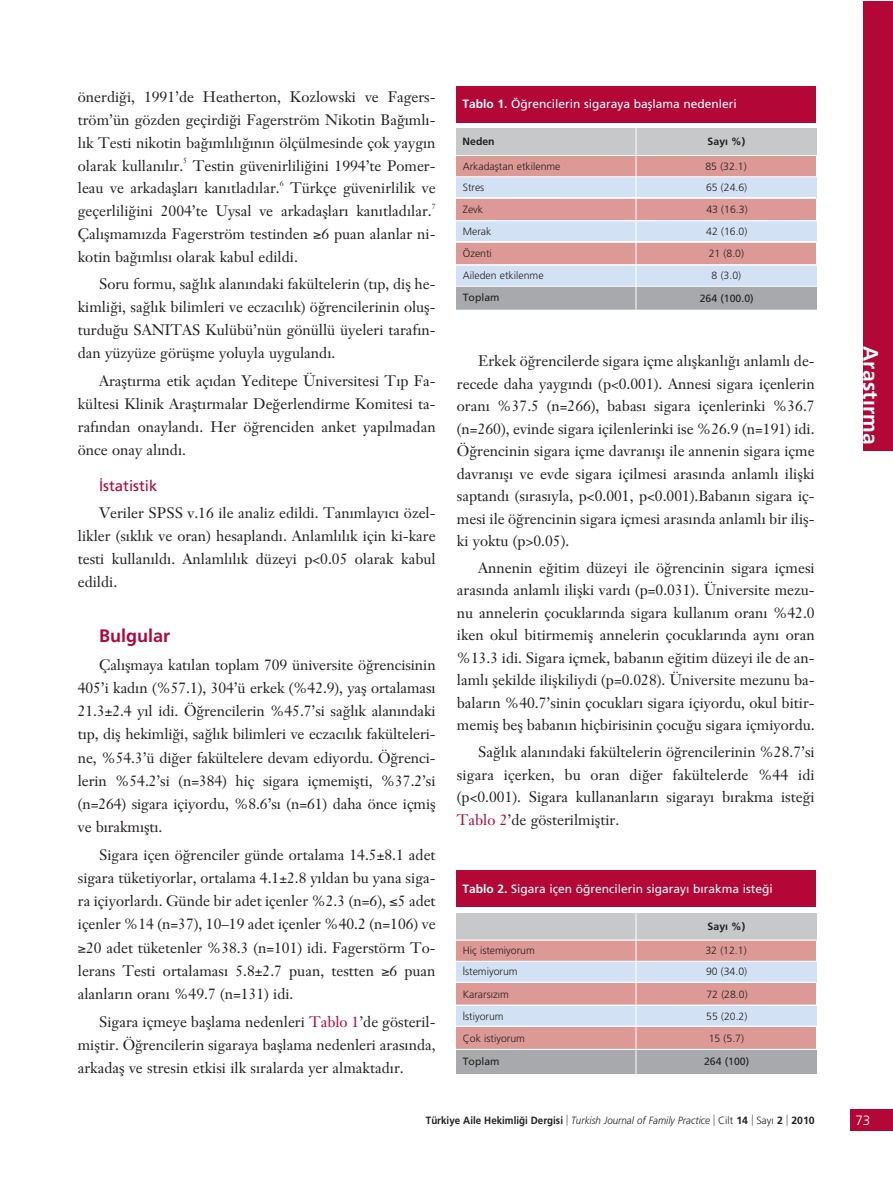
<style>
.page{position:relative;width:893px;height:1191px;background:#fff}
.page>*{position:absolute;margin:0;border:0;box-sizing:border-box;transform-origin:0 0}
.t1{font:700 21px "Frutiger";letter-spacing:.01em;color:#fff}
.t2{font:700 18px "Frutiger";color:#b30738}
.t3{font:15px/22.5px "Janson Text";color:#231f20;text-align:justify}
.t4{font:15px "Frutiger";color:#b30738}
.t5{font:300 13.5px "Frutiger";color:#fff}
.t6{font:12px "Frutiger";color:#fff}
.t7{font:300 10.5px "Frutiger";color:#231f20}
.t8{font:700 10.5px "Frutiger";color:#231f20;scale:.94 1}
.t9{font:10.5px "Frutiger";color:#231f20}
.t10{font:700 10.5px "Frutiger";color:#231f20}
.t11{font:7.5px "Janson Text";color:#231f20}
.s1{color:#b30738}
.s2{font-weight:700}
.s3{font-weight:300;font-style:italic}
.s4{font-weight:300}
</style>
<div class="page">
<div style="left:850px;top:1109px;width:43px;height:22px;background:#b30738"></div>
<div style="left:863px;top:1px;width:30px;height:450px;background:#b30738"></div>
<div style="left:456px;top:155px;width:360px;height:153px;background:#dd9995"></div>
<div style="left:456px;top:128px;width:360px;height:28px;background:#c6c8ca"></div>
<div style="left:456px;top:86px;width:360px;height:36px;background:#b30738"></div>
<div style="left:456px;top:177px;width:360px;height:21px;background:#d2e2f4"></div>
<div style="left:456px;top:221px;width:360px;height:21px;background:#d2e2f4"></div>
<div style="left:456px;top:265px;width:360px;height:21px;background:#d2e2f4"></div>
<div style="left:456px;top:286px;width:360px;height:24px;background:#a7a9ac"></div>
<hr style="left:456px;top:155px;width:361px;height:1px;background:#fff">
<hr style="left:456px;top:176px;width:361px;height:1px;background:#fff">
<hr style="left:456px;top:286px;width:362px;height:1px;background:#fff">
<hr style="left:456px;top:197px;width:360px;height:1px;background:#fff">
<hr style="left:456px;top:220px;width:362px;height:1px;background:#fff">
<hr style="left:456px;top:241px;width:362px;height:1px;background:#fff">
<hr style="left:456px;top:264px;width:362px;height:1px;background:#fff">
<hr style="left:636px;top:124px;width:1px;height:185px;background:#fff">
<div style="left:456px;top:939px;width:360px;height:129px;background:#dd9995"></div>
<div style="left:456px;top:913px;width:360px;height:27px;background:#c6c8ca"></div>
<div style="left:456px;top:870px;width:360px;height:37px;background:#b30738"></div>
<div style="left:456px;top:961px;width:360px;height:21px;background:#d2e2f4"></div>
<div style="left:456px;top:1005px;width:360px;height:21px;background:#d2e2f4"></div>
<div style="left:456px;top:1050px;width:360px;height:23px;background:#a7a9ac"></div>
<hr style="left:456px;top:939px;width:361px;height:1px;background:#fff">
<hr style="left:456px;top:961px;width:361px;height:1px;background:#fff">
<hr style="left:456px;top:982px;width:360px;height:1px;background:#fff">
<hr style="left:456px;top:1005px;width:362px;height:1px;background:#fff">
<hr style="left:456px;top:1026px;width:362px;height:1px;background:#fff">
<hr style="left:456px;top:1049px;width:362px;height:1px;background:#fff">
<hr style="left:636px;top:908px;width:1px;height:166px;background:#fff">
<p class="t3" style="left:78px;top:87px;width:359px">önerdi¤i, 1991’de Heatherton, Kozlowski ve Fagers&shy;tröm’ün gözden geçirdi¤i Fagerström Nikotin Ba¤›ml›- l›k Testi nikotin ba¤›ml›l›¤›n›n ölçülmesinde çok yayg›n olarak kullan›l›r.</p>
<p class="t11" style="left:183px;top:158px;width:5px">5</p>
<p class="t3" style="left:78px;top:156px;width:359px;text-indent:115px">Testin güvenirlili¤ini 1994’te Pomer&shy;leau ve arkadafllar› kan›tlad›lar.</p>
<p class="t11" style="left:280px;top:180px;width:5px">6</p>
<p class="t3" style="left:78px;top:178px;width:359px;text-align:right">Türkçe güvenirlilik ve<br>geçerlili¤ini 2004’te Uysal ve arkadafllar› kan›tlad›lar.</p>
<p class="t11" style="left:432px;top:203px;width:5px">7</p>
<p class="t3" style="left:78px;top:224px;width:359px">Çal›flmam›zda Fagerström testinden ≥6 puan alanlar ni&shy;kotin ba¤›ml›s› olarak kabul edildi.</p>
<p class="t3" style="left:78px;top:274px;width:359px;line-height:23.1px;text-indent:21px">Soru formu, sa¤l›k alan›ndaki fakültelerin (t›p, difl he&shy;kimli¤i, sa¤l›k bilimleri ve eczac›l›k) ö¤rencilerinin olufl&shy;turdu¤u SANITAS Kulübü’nün gönüllü üyeleri taraf›n&shy;dan yüzyüze görüflme yoluyla uyguland›.</p>
<p class="t3" style="left:78px;top:370px;width:359px;line-height:23.1px;text-indent:21px">Araflt›rma etik aç›dan Yeditepe Üniversitesi T›p Fa&shy;kültesi Klinik Araflt›rmalar De¤erlendirme Komitesi ta&shy;raf›ndan onayland›. Her ö¤renciden anket yap›lmadan önce onay al›nd›.</p>
<p class="t4" style="left:99px;top:479px;width:60px">‹statistik</p>
<p class="t3" style="left:78px;top:503px;width:359px;line-height:23.1px;text-indent:21px">Veriler SPSS v.16 ile analiz edildi. Tan›mlay›c› özel&shy;likler (s›kl›k ve oran) hesapland›. Anlaml›l›k için ki-kare testi kullan›ld›. Anlaml›l›k düzeyi p&lt;0.05 olarak kabul edildi.</p>
<p class="t2" style="left:99px;top:628px;width:72px">Bulgular</p>
<p class="t3" style="left:78px;top:654px;width:359px;line-height:23.2px;text-indent:21px">Çal›flmaya kat›lan toplam 709 üniversite ö¤rencisinin 405’i kad›n (%57.1), 304’ü erkek (%42.9), yafl ortalamas› 21.3±2.4 y›l idi. Ö¤rencilerin %45.7’si sa¤l›k alan›ndaki t›p, difl hekimli¤i, sa¤l›k bilimleri ve eczac›l›k fakülteleri&shy;ne, %54.3’ü di¤er fakültelere devam ediyordu. Ö¤renci&shy;lerin %54.2’si (n=384) hiç sigara içmemiflti, %37.2’si (n=264) sigara içiyordu, %8.6’s› (n=61) daha önce içmifl ve b›rakm›flt›.</p>
<p class="t3" style="left:78px;top:844px;width:359px;line-height:23.2px;text-indent:21px">Sigara içen ö¤renciler günde ortalama 14.5±8.1 adet sigara tüketiyorlar, ortalama 4.1±2.8 y›ldan bu yana siga&shy;ra içiyorlard›. Günde bir adet içenler %2.3 (n=6), ≤5 adet içenler %14 (n=37), 10–19 adet içenler %40.2 (n=106) ve ≥20 adet tüketenler %38.3 (n=101) idi. Fagerstörm To&shy;lerans Testi ortalamas› 5.8±2.7 puan, testten ≥6 puan alanlar›n oran› %49.7 (n=131) idi.</p>
<p class="t3" style="left:78px;top:1011px;width:359px;line-height:23.2px;text-indent:21px">Sigara içmeye bafllama nedenleri <span class="s1">Tablo 1</span>’de gösteril&shy;mifltir. Ö¤rencilerin sigaraya bafllama nedenleri aras›nda, arkadafl ve stresin etkisi ilk s›ralarda yer almaktad›r.</p>
<p class="t6" style="left:462px;top:99px;width:276px"><span class="s2">Tablo 1.</span> Ö¤rencilerin sigaraya bafllama nedenleri</p>
<p class="t10" style="left:463px;top:137px;width:34px">Neden</p>
<p class="t10" style="left:708px;top:137px;width:39px">Say› %)</p>
<p class="t7" style="left:463px;top:184px;width:23px">Stres</p>
<p class="t7" style="left:706px;top:184px;width:43px">65 (24.6)</p>
<p class="t7" style="left:463px;top:162px;width:99px">Arkadafltan etkilenme</p>
<p class="t7" style="left:705px;top:162px;width:43px">85 (32.1)</p>
<p class="t7" style="left:463px;top:205px;width:22px">Zevk</p>
<p class="t7" style="left:706px;top:205px;width:43px">43 (16.3)</p>
<p class="t7" style="left:463px;top:227px;width:30px">Merak</p>
<p class="t7" style="left:706px;top:227px;width:43px">42 (16.0)</p>
<p class="t7" style="left:463px;top:249px;width:31px">Özenti</p>
<p class="t7" style="left:709px;top:249px;width:37px">21 (8.0)</p>
<p class="t7" style="left:463px;top:271px;width:82px">Aileden etkilenme</p>
<p class="t7" style="left:712px;top:271px;width:31px">8 (3.0)</p>
<p class="t9" style="left:463px;top:293px;width:38px">Toplam</p>
<p class="t9" style="left:700px;top:294px;width:55px">264 (100.0)</p>
<p class="t3" style="left:457px;top:351px;width:359px;text-indent:21px">Erkek ö¤rencilerde sigara içme al›flkanl›¤› anlaml› de&shy;recede daha yayg›nd› (p&lt;0.001). Annesi sigara içenlerin oran› %37.5 (n=266), babas› sigara içenlerinki %36.7 (n=260), evinde sigara içilenlerinki ise %26.9 (n=191) idi.<br>Ö¤rencinin sigara içme davran›fl› ile annenin sigara içme davran›fl› ve evde sigara içilmesi aras›nda anlaml› iliflki saptand› (s›ras›yla, p&lt;0.001, p&lt;0.001).Baban›n sigara iç&shy;mesi ile ö¤rencinin sigara içmesi aras›nda anlaml› bir ilifl&shy;ki yoktu (p&gt;0.05).</p>
<p class="t3" style="left:457px;top:558px;width:359px;text-indent:21px">Annenin e¤itim düzeyi ile ö¤rencinin sigara içmesi aras›nda anlaml› iliflki vard› (p=0.031). Üniversite mezu&shy;nu annelerin çocuklar›nda sigara kullan›m oran› %42.0 iken okul bitirmemifl annelerin çocuklar›nda ayn› oran %13.3 idi. Sigara içmek, baban›n e¤itim düzeyi ile de an&shy;laml› flekilde iliflkiliydi (p=0.028). Üniversite mezunu ba&shy;balar›n %40.7’sinin çocuklar› sigara içiyordu, okul bitir&shy;memifl befl baban›n hiçbirisinin çocu¤u sigara içmiyordu.</p>
<p class="t3" style="left:457px;top:742px;width:359px;text-indent:21px">Sa¤l›k alan›ndaki fakültelerin ö¤rencilerinin %28.7’si sigara içerken, bu oran di¤er fakültelerde %44 idi (p&lt;0.001). Sigara kullananlar›n sigaray› b›rakma iste¤i <span class="s1">Tablo 2</span>’de gösterilmifltir.</p>
<p class="t6" style="left:462px;top:883px;width:312px"><span class="s2">Tablo 2.</span> Sigara içen ö¤rencilerin sigaray› b›rakma iste¤i</p>
<p class="t10" style="left:708px;top:922px;width:39px">Say› %)</p>
<p class="t7" style="left:463px;top:967px;width:56px">‹stemiyorum</p>
<p class="t7" style="left:706px;top:967px;width:43px">90 (34.0)</p>
<p class="t7" style="left:463px;top:946px;width:74px">Hiç istemiyorum</p>
<p class="t7" style="left:705px;top:946px;width:43px">32 (12.1)</p>
<p class="t7" style="left:463px;top:989px;width:48px">Karars›z›m</p>
<p class="t7" style="left:706px;top:989px;width:43px">72 (28.0)</p>
<p class="t7" style="left:463px;top:1011px;width:42px">‹stiyorum</p>
<p class="t7" style="left:706px;top:1011px;width:43px">55 (20.2)</p>
<p class="t7" style="left:463px;top:1034px;width:64px">Çok istiyorum</p>
<p class="t7" style="left:709px;top:1034px;width:37px">15 (5.7)</p>
<p class="t9" style="left:463px;top:1057px;width:38px">Toplam</p>
<p class="t9" style="left:704px;top:1057px;width:47px">264 (100)</p>
<h1 class="t1" style="left:879px;top:346px;width:100px;rotate:90deg">Araflt›rma</h1>
<p class="t8" style="left:426px;top:1116px;width:415px">Türkiye Aile Hekimli¤i Dergisi <span class="s3">Turkish Journal of Family Practice</span> <span class="s4">Cilt</span> 14 <span class="s4">Say›</span> 2 2010</p>
<p class="t5" style="left:855px;top:1115px;width:17px">73</p>
</div>
